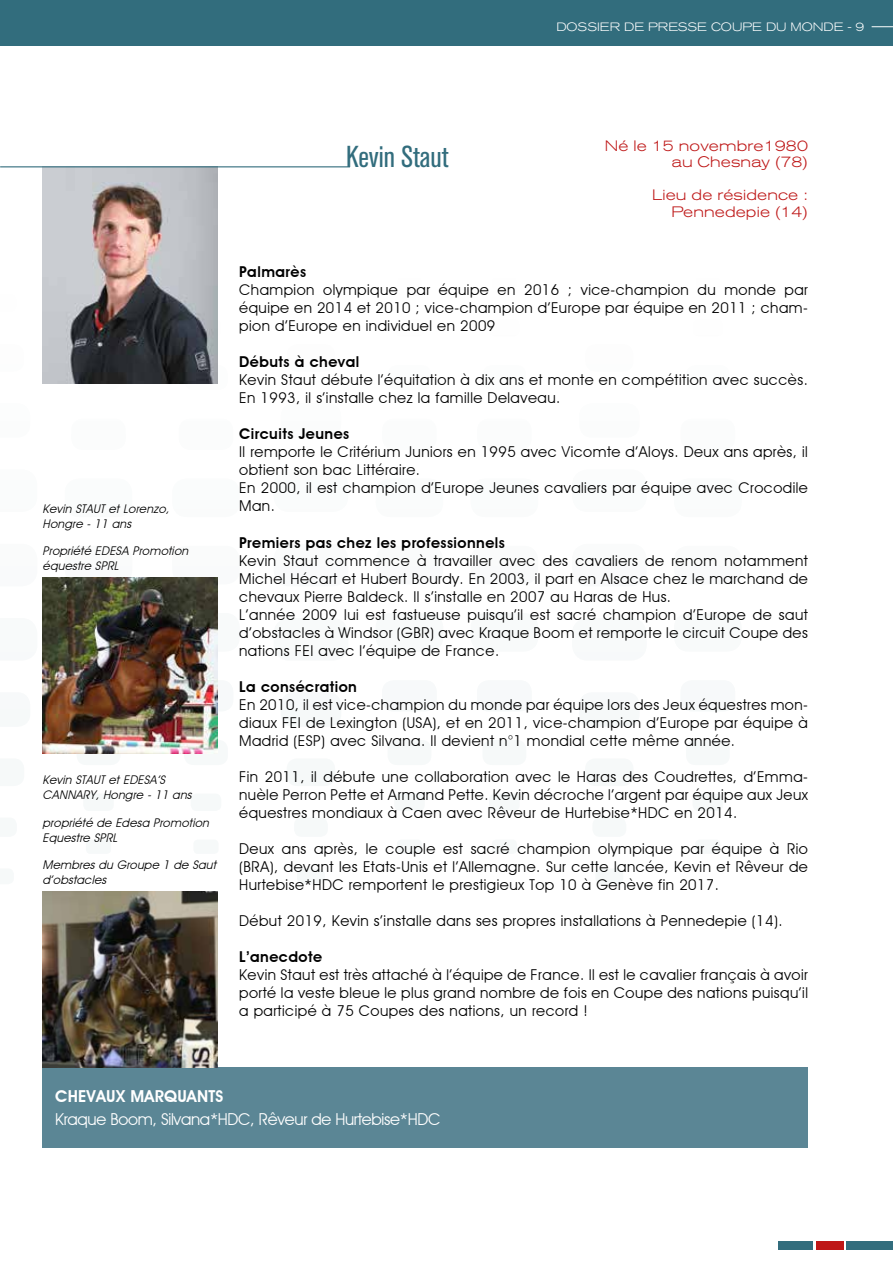
<style>
.page{position:relative;width:893px;height:1263px;background:#fff}
.page>*{position:absolute;margin:0;border:0;box-sizing:border-box;transform-origin:0 0}
.t1{font:condensed 30px "Akzidenz Grotesk BQ";color:#326d7d}
.t2{font:16.5px "Advantage";letter-spacing:-.02em;color:#fff}
.t3{font:600 16.5px "Advantage";letter-spacing:.01em;color:#fff}
.t4{font:15px/18px "Advantage";letter-spacing:.03em;color:#000;text-align:justify}
.t5{font:600 15px "Advantage";letter-spacing:.03em;color:#000}
.t6{font:300 expanded 15px/16.5px "Akzidenz Grotesk BQ";letter-spacing:.01em;color:#be1717;text-align:right}
.t7{font:italic 12px/15px "Advantage";color:#000}
.t8{font:300 expanded 12px "Akzidenz Grotesk BQ";color:#fff}
</style>
<div class="page">
<div style="left:0;top:0;width:893px;height:45px;background:#326d7d"></div>
<div style="left:847px;top:1241px;width:46px;height:8px;background:#326d7d"></div>
<div style="left:816px;top:1241px;width:28px;height:8px;background:#be1717"></div>
<div style="left:779px;top:1241px;width:34px;height:8px;background:#326d7d"></div>
<svg style="left:872px;top:26px;width:21px;height:1px"></svg>
<div style="left:273px;top:469px;width:75px;height:43px;background:#fafcfc;border-radius:16px"></div>
<div style="left:572px;top:469px;width:75px;height:43px;background:#fafcfc;border-radius:16px"></div>
<div style="left:172px;top:478px;width:68px;height:39px;background:#fafcfc;border-radius:14px"></div>
<div style="left:470px;top:478px;width:68px;height:39px;background:#fafcfc;border-radius:14px"></div>
<div style="left:65px;top:478px;width:67px;height:39px;background:#fafcfc;border-radius:14px"></div>
<div style="left:376px;top:478px;width:67px;height:39px;background:#fafcfc;border-radius:14px"></div>
<div style="left:674px;top:478px;width:68px;height:39px;background:#fafcfc;border-radius:14px"></div>
<div style="left:273px;top:544px;width:75px;height:42px;background:#fafbfb;border-radius:16px"></div>
<div style="left:572px;top:544px;width:75px;height:42px;background:#fafbfb;border-radius:16px"></div>
<div style="left:172px;top:546px;width:68px;height:38px;background:#fafbfb;border-radius:14px"></div>
<div style="left:470px;top:546px;width:68px;height:38px;background:#fafbfb;border-radius:14px"></div>
<div style="left:65px;top:546px;width:67px;height:38px;background:#fafbfb;border-radius:14px"></div>
<div style="left:376px;top:546px;width:67px;height:38px;background:#fafbfb;border-radius:14px"></div>
<div style="left:674px;top:546px;width:68px;height:38px;background:#fafbfb;border-radius:14px"></div>
<div style="left:273px;top:618px;width:75px;height:43px;background:#f8fafa;border-radius:16px"></div>
<div style="left:572px;top:618px;width:75px;height:43px;background:#f8fafa;border-radius:16px"></div>
<div style="left:172px;top:613px;width:68px;height:39px;background:#f8fafa;border-radius:14px"></div>
<div style="left:470px;top:613px;width:68px;height:39px;background:#f8fafa;border-radius:14px"></div>
<div style="left:376px;top:613px;width:67px;height:39px;background:#f8fafa;border-radius:14px"></div>
<div style="left:674px;top:613px;width:68px;height:39px;background:#f8fafa;border-radius:14px"></div>
<div style="left:281px;top:692px;width:60px;height:35px;background:#f6f9f9;border-radius:13px"></div>
<div style="left:579px;top:692px;width:61px;height:35px;background:#f6f9f9;border-radius:13px"></div>
<div style="left:179px;top:680px;width:54px;height:31px;background:#f7f9fa;border-radius:12px"></div>
<div style="left:477px;top:680px;width:55px;height:31px;background:#f7f9fa;border-radius:12px"></div>
<div style="left:382px;top:680px;width:55px;height:31px;background:#f7f9fa;border-radius:12px"></div>
<div style="left:680px;top:680px;width:55px;height:31px;background:#f7f9fa;border-radius:12px"></div>
<div style="left:287px;top:758px;width:48px;height:28px;background:#f6f9f9;border-radius:10px"></div>
<div style="left:585px;top:758px;width:49px;height:28px;background:#f6f9f9;border-radius:10px"></div>
<div style="left:184px;top:740px;width:44px;height:25px;background:#f6f9f9;border-radius:9px"></div>
<div style="left:482px;top:740px;width:44px;height:25px;background:#f6f9f9;border-radius:9px"></div>
<div style="left:77px;top:740px;width:43px;height:25px;background:linear-gradient(to right,#f6f9f9,#f6f9f9);border-radius:9px"></div>
<div style="left:387px;top:740px;width:44px;height:25px;background:#f6f9f9;border-radius:9px"></div>
<div style="left:686px;top:740px;width:44px;height:25px;background:#f6f9f9;border-radius:9px"></div>
<div style="left:294px;top:817px;width:34px;height:20px;background:#f6f9f9;border-radius:8px"></div>
<div style="left:592px;top:817px;width:34px;height:20px;background:#f6f9f9;border-radius:8px"></div>
<div style="left:191px;top:793px;width:30px;height:18px;background:#f6f9f9;border-radius:6px"></div>
<div style="left:489px;top:793px;width:31px;height:18px;background:#f6f9f9;border-radius:6px"></div>
<div style="left:83px;top:793px;width:31px;height:18px;background:#f6f9f9;border-radius:6px"></div>
<div style="left:394px;top:793px;width:31px;height:18px;background:#f6f9f9;border-radius:6px"></div>
<div style="left:692px;top:793px;width:31px;height:18px;background:#f6f9f9;border-radius:6px"></div>
<div style="left:297px;top:868px;width:28px;height:16px;background:#f6f9f9;border-radius:6px"></div>
<div style="left:595px;top:868px;width:28px;height:16px;background:#f6f9f9;border-radius:6px"></div>
<div style="left:193px;top:839px;width:26px;height:15px;background:#f6f9f9;border-radius:5px"></div>
<div style="left:492px;top:839px;width:25px;height:15px;background:#f6f9f9;border-radius:5px"></div>
<div style="left:86px;top:839px;width:25px;height:15px;background:#f6f9f9;border-radius:5px"></div>
<div style="left:397px;top:839px;width:25px;height:15px;background:#f6f9f9;border-radius:5px"></div>
<div style="left:695px;top:839px;width:25px;height:15px;background:#f6f9f9;border-radius:5px"></div>
<svg style="left:184px;top:365px;width:44px;height:25px"></svg>
<svg style="left:77px;top:365px;width:43px;height:25px"></svg>
<div style="left:179px;top:419px;width:54px;height:31px;background:#fbfcfc;border-radius:12px"></div>
<div style="left:477px;top:419px;width:55px;height:31px;background:#fbfcfc;border-radius:12px"></div>
<div style="left:71px;top:419px;width:55px;height:31px;background:#fbfcfc;border-radius:12px"></div>
<div style="left:382px;top:419px;width:55px;height:31px;background:#fbfcfc;border-radius:12px"></div>
<div style="left:680px;top:419px;width:55px;height:31px;background:#fbfcfc;border-radius:12px"></div>
<div style="left:43px;top:1067px;width:765px;height:81px;background:#5b8695"></div>
<img style="left:43px;top:167px;width:175px;height:216px">
<hr style="left:0;top:166px;width:350px;height:1px;background:#326d7d">
<img style="left:43px;top:891px;width:175px;height:176px">
<img style="left:43px;top:577px;width:175px;height:176px">
<p class="t8" style="left:556px;top:20px;width:310px">DOSSIER DE PRESSE COUPE DU MONDE - 9</p>
<p class="t7" style="left:43px;top:501px;width:131px">Kevin STAUT et Lorenzo,<br>Hongre - 11 ans</p>
<p class="t7" style="left:43px;top:543px;width:150px">Propriété EDESA Promotion équestre SPRL</p>
<p class="t7" style="left:43px;top:772px;width:154px">Kevin STAUT et EDESA’S<br>CANNARY, Hongre - 11 ans</p>
<p class="t7" style="left:43px;top:815px;width:171px">propriété de Edesa Promotion<br>Equestre SPRL</p>
<p class="t7" style="left:43px;top:857px;width:178px">Membres du Groupe 1 de Saut d’obstacles</p>
<h1 class="t1" style="left:346px;top:140px;width:104px">Kevin Staut</h1>
<p class="t6" style="left:605px;top:137px;width:205px">Né le 15 novembre1980 au Chesnay (78)</p>
<p class="t6" style="left:652px;top:187px;width:157px">Lieu de résidence :<br>Pennedepie (14)</p>
<p class="t5" style="left:239px;top:263px;width:68px">Palmarès</p>
<p class="t4" style="left:239px;top:281px;width:570px">Champion olympique par équipe en 2016 ; vice-champion du monde par équipe en 2014 et 2010 ; vice-champion d’Europe par équipe en 2011 ; cham&shy;pion d’Europe en individuel en 2009</p>
<p class="t5" style="left:239px;top:353px;width:122px">Débuts à cheval</p>
<p class="t4" style="left:239px;top:371px;width:570px">Kevin Staut débute l’équitation à dix ans et monte en compétition avec succès.<br>En 1993, il s’installe chez la famille Delaveau.</p>
<p class="t5" style="left:239px;top:425px;width:112px">Circuits Jeunes</p>
<p class="t4" style="left:239px;top:443px;width:570px;text-align:left">Il remporte le Critérium Juniors en 1995 avec Vicomte d’Aloys. Deux ans après, il obtient son bac Littéraire.<br>En 2000, il est champion d’Europe Jeunes cavaliers par équipe avec Crocodile Man.</p>
<p class="t5" style="left:239px;top:533px;width:267px">Premiers pas chez les professionnels</p>
<p class="t4" style="left:239px;top:551px;width:570px;text-align:left">Kevin Staut commence à travailler avec des cavaliers de renom notamment Michel Hécart et Hubert Bourdy. En 2003, il part en Alsace chez le marchand de chevaux Pierre Baldeck. Il s’installe en 2007 au Haras de Hus.<br>L’année 2009 lui est fastueuse puisqu’il est sacré champion d’Europe de saut d’obstacles à Windsor (GBR) avec Kraque Boom et remporte le circuit Coupe des nations FEI avec l’équipe de France.</p>
<p class="t5" style="left:239px;top:677px;width:119px">La consécration</p>
<p class="t4" style="left:239px;top:695px;width:570px">En 2010, il est vice-champion du monde par équipe lors des Jeux équestres mon&shy;diaux FEI de Lexington (USA), et en 2011, vice-champion d’Europe par équipe à Madrid (ESP) avec Silvana. Il devient n°1 mondial cette même année.</p>
<p class="t4" style="left:239px;top:767px;width:570px">Fin 2011, il débute une collaboration avec le Haras des Coudrettes, d’Emma&shy;nuèle Perron Pette et Armand Pette. Kevin décroche l’argent par équipe aux Jeux équestres mondiaux à Caen avec Rêveur de Hurtebise*HDC en 2014.</p>
<p class="t4" style="left:239px;top:839px;width:570px">Deux ans après, le couple est sacré champion olympique par équipe à Rio (BRA), devant les Etats-Unis et l’Allemagne. Sur cette lancée, Kevin et Rêveur de Hurtebise*HDC remportent le prestigieux Top 10 à Genève fin 2017.</p>
<p class="t4" style="left:239px;top:911px;width:545px">Début 2019, Kevin s’installe dans ses propres installations à Pennedepie (14).</p>
<p class="t5" style="left:239px;top:947px;width:84px">L’anecdote</p>
<p class="t4" style="left:239px;top:965px;width:570px">Kevin Staut est très attaché à l’équipe de France. Il est le cavalier français à avoir porté la veste bleue le plus grand nombre de fois en Coupe des nations puisqu’il a participé à 75 Coupes des nations, un record !</p>
<p class="t3" style="left:55px;top:1087px;width:170px">CHEVAUX MARQUANTS</p>
<p class="t2" style="left:55px;top:1109px;width:387px">Kraque Boom, Silvana*HDC, Rêveur de Hurtebise*HDC</p>
</div>
